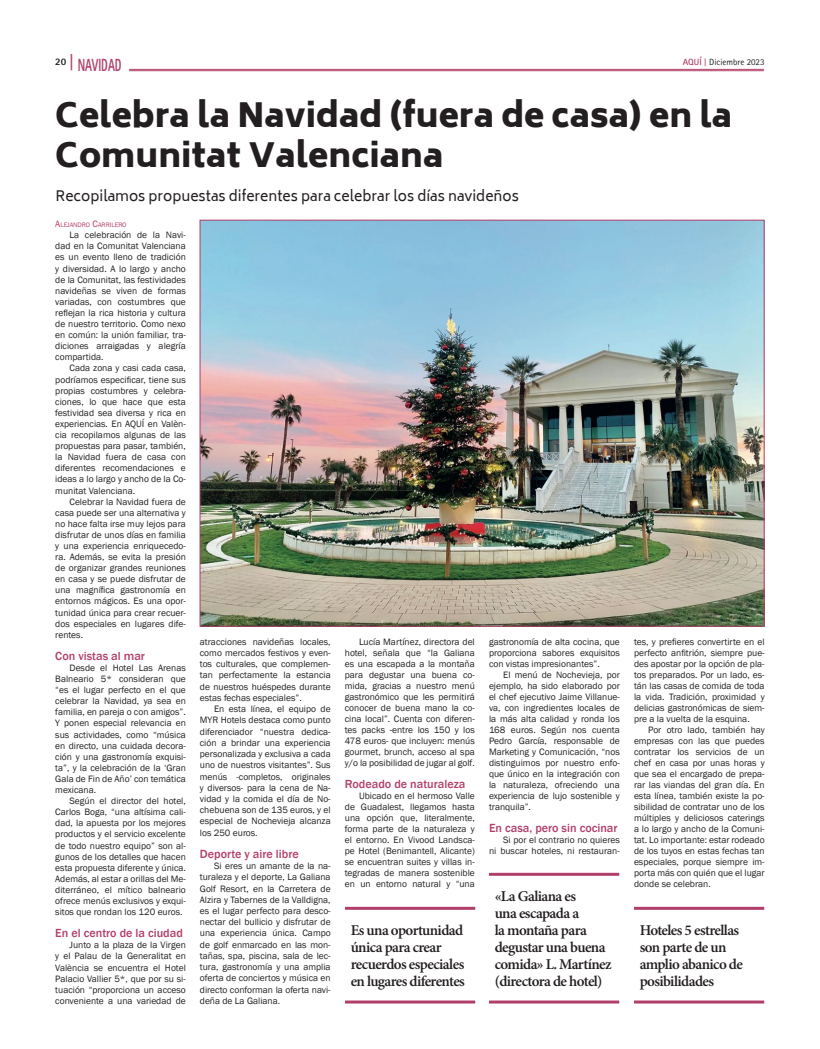
<style>
.page{position:relative;width:820px;height:1049px;background:#fff}
.page>*{position:absolute;margin:0;border:0;box-sizing:border-box;transform-origin:0 0}
.t1{font:900 33px/39.6px "Biryani";color:#231f20}
.t2{font:800 17.6px "Rotis Sans Serif Std";color:#b23f6a;scale:.64 1}
.t3{font:600 15px/17px "Minion Pro";letter-spacing:-.04em;color:#231f20}
.t4{font:14px "Biryani";color:#231f20}
.t5{font:500 12.1px "Franklin Gothic";color:#b23f6a}
.t6{font:800 11px "Rotis Sans Serif Std";color:#231f20}
.t7{font:800 10px "Rotis Sans Serif Std";color:#231f20}
.t8{font:9.5px/11.1px "Franklin Gothic";color:#231f20;text-align:justify}
.t9{font:9px "Rotis Sans Serif Std";color:#231f20}
.t10{font:6.7px "Franklin Gothic";color:#b23f6a}
.s1{font-size:18.2px}
.s2{font-weight:700;color:#b23f6a}
.s3{font-family:"Rotis Serif Std";font-weight:700;color:#b23f6a}
.s4{font-size:9.5px}
</style>
<div class="page">
<hr style="left:129px;top:69px;width:634px;height:1px;background:#b23f6a">
<hr style="left:129px;top:71px;width:634px;height:1px;background:#b23f6a">
<img style="left:201px;top:222px;width:561px;height:403px">
<hr style="left:345px;top:907px;width:130px;height:3px;background:#b23f6a">
<hr style="left:345px;top:1000px;width:130px;height:3px;background:#b23f6a">
<hr style="left:489px;top:873px;width:130px;height:3px;background:#b23f6a">
<hr style="left:489px;top:1000px;width:130px;height:3px;background:#b23f6a">
<hr style="left:633px;top:907px;width:131px;height:3px;background:#b23f6a">
<hr style="left:633px;top:1000px;width:131px;height:3px;background:#b23f6a">
<h2 class="t2" style="left:70px;top:54px;width:93px"><span class="s1">|</span> CABECERA</h2>
<p class="t6" style="left:55px;top:55px;width:12px">xx</p>
<p class="t9" style="left:682px;top:57px;width:83px"><span class="s2">AQUÍ</span> <span class="s3">|</span> Diciembre 2023</p>
<p class="t7" style="left:55px;top:55px;width:13px">20</p>
<h2 class="t2" style="left:78px;top:54px;width:70px">N VIDAD</h2>
<h1 class="t1" style="left:55px;top:96px;width:678px">Celebra la Navidad (fuera de casa) en la<br>Comunitat Valenciana</h1>
<h3 class="t4" style="left:55px;top:188px;width:464px">Recopilamos propuestas diferentes para celebrar los días navideños</h3>
<p class="t10" style="left:55px;top:221px;width:73px"><span class="s4">A</span>LEJANDRO <span class="s4">C</span>ARRILERO</p>
<p class="t8" style="left:55px;top:230px;width:132px;text-indent:14px">La celebración de la Navi&shy;dad en la Comunitat Valenciana es un evento lleno de tradición y diversidad. A lo largo y ancho de la Comunitat, las festividades navideñas se viven de formas variadas, con costumbres que reflejan la rica historia y cultura de nuestro territorio. Como nexo en común: la unión familiar, tra&shy;diciones arraigadas y alegría compartida.</p>
<p class="t8" style="left:55px;top:363px;width:132px;text-indent:14px">Cada zona y casi cada casa, podríamos especificar, tiene sus propias costumbres y celebra&shy;ciones, lo que hace que esta festividad sea diversa y rica en experiencias. En AQUÍ en Valèn&shy;cia recopilamos algunas de las propuestas para pasar, también, la Navidad fuera de casa con diferentes recomendaciones e ideas a lo largo y ancho de la Co&shy;munitat Valenciana.</p>
<p class="t8" style="left:55px;top:496px;width:132px;text-indent:14px">Celebrar la Navidad fuera de casa puede ser una alternativa y no hace falta irse muy lejos para disfrutar de unos días en familia y una experiencia enriquecedo&shy;ra. Además, se evita la presión de organizar grandes reuniones en casa y se puede disfrutar de una magnífica gastronomía en entornos mágicos. Es una opor&shy;tunidad única para crear recuer&shy;dos especiales en lugares dife&shy;rentes.</p>
<p class="t5" style="left:55px;top:648px;width:91px">Con vistas al mar</p>
<p class="t8" style="left:55px;top:662px;width:132px;text-indent:14px">Desde el Hotel Las Arenas Balneario 5* consideran que “es el lugar perfecto en el que celebrar la Navidad, ya sea en familia, en pareja o con amigos”.<br>Y ponen especial relevancia en sus actividades, como “música en directo, una cuidada decora&shy;ción y una gastronomía exquisi&shy;ta”, y la celebración de la ‘Gran Gala de Fin de Año’ con temática mexicana.</p>
<p class="t8" style="left:55px;top:796px;width:132px;text-indent:14px">Según el director del hotel, Carlos Boga, “una altísima cali&shy;dad, la apuesta por los mejores productos y el servicio excelente de todo nuestro equipo” son al&shy;gunos de los detalles que hacen esta propuesta diferente y única.<br>Además, al estar a orillas del Me&shy;diterráneo, el mítico balneario ofrece menús exclusivos y exqui&shy;sitos que rondan los 120 euros.</p>
<p class="t5" style="left:55px;top:926px;width:129px">En el centro de la ciudad</p>
<p class="t8" style="left:55px;top:940px;width:132px;text-indent:14px">Junto a la plaza de la Virgen y el Palau de la Generalitat en València se encuentra el Hotel Palacio Vallier 5*, que por su si&shy;tuación “proporciona un acceso conveniente a una variedad de</p>
<p class="t8" style="left:200px;top:636px;width:132px">atracciones navideñas locales, como mercados festivos y even&shy;tos culturales, que complemen&shy;tan perfectamente la estancia de nuestros huéspedes durante estas fechas especiales”.</p>
<p class="t8" style="left:200px;top:703px;width:132px;text-indent:14px">En esta línea, el equipo de MYR Hotels destaca como punto diferenciador “nuestra dedica&shy;ción a brindar una experiencia personalizada y exclusiva a cada uno de nuestros visitantes”. Sus menús -completos, originales y diversos- para la cena de Na&shy;vidad y la comida el día de No&shy;chebuena son de 135 euros, y el especial de Nochevieja alcanza los 250 euros.</p>
<p class="t5" style="left:200px;top:846px;width:100px">Deporte y aire libre</p>
<p class="t8" style="left:200px;top:860px;width:132px;text-indent:14px">Si eres un amante de la na&shy;turaleza y el deporte, La Galiana Golf Resort, en la Carretera de Alzira y Tabernes de la Valldigna, es el lugar perfecto para desco&shy;nectar del bullicio y disfrutar de una experiencia única. Campo de golf enmarcado en las mon&shy;tañas, spa, piscina, sala de lec&shy;tura, gastronomía y una amplia oferta de conciertos y música en directo conforman la oferta navi&shy;deña de La Galiana.</p>
<p class="t8" style="left:345px;top:636px;width:131px;text-indent:14px">Lucía Martínez, directora del hotel, señala que “la Galiana es una escapada a la montaña para degustar una buena co&shy;mida, gracias a nuestro menú gastronómico que les permitirá conocer de buena mano la co&shy;cina local”. Cuenta con diferen&shy;tes packs -entre los 150 y los 478 euros- que incluyen: menús gourmet, brunch, acceso al spa y/o la posibilidad de jugar al golf.</p>
<p class="t5" style="left:345px;top:776px;width:122px">Rodeado de naturaleza</p>
<p class="t8" style="left:345px;top:790px;width:131px;text-indent:14px">Ubicado en el hermoso Valle de Guadalest, llegamos hasta una opción que, literalmente, forma parte de la naturaleza y el entorno. En Vivood Landsca&shy;pe Hotel (Benimantell, Alicante) se encuentran suites y villas in&shy;tegradas de manera sostenible en un entorno natural y “una</p>
<h3 class="t3" style="left:350px;top:922px;width:116px">Es una oportunidad única para crear recuerdos especiales en lugares diferentes</h3>
<p class="t8" style="left:489px;top:636px;width:132px">gastronomía de alta cocina, que proporciona sabores exquisitos con vistas impresionantes”.</p>
<p class="t8" style="left:489px;top:669px;width:132px;text-indent:14px">El menú de Nochevieja, por ejemplo, ha sido elaborado por el chef ejecutivo Jaime Villanue&shy;va, con ingredientes locales de la más alta calidad y ronda los 168 euros. Según nos cuenta Pedro García, responsable de Marketing y Comunicación, “nos distinguimos por nuestro enfo&shy;que único en la integración con la naturaleza, ofreciendo una experiencia de lujo sostenible y tranquila”.</p>
<p class="t5" style="left:489px;top:820px;width:130px">En casa, pero sin cocinar</p>
<p class="t8" style="left:489px;top:834px;width:132px;text-align:right">Si por el contrario no quieres<br>ni buscar hoteles, ni restauran-</p>
<h3 class="t3" style="left:494px;top:888px;width:118px">«La Galiana es<br>una escapada a<br>la montaña para degustar una buena comida» L. Martínez (directora de hotel)</h3>
<p class="t8" style="left:633px;top:636px;width:132px">tes, y prefieres convertirte en el perfecto anfitrión, siempre pue&shy;des apostar por la opción de pla&shy;tos preparados. Por un lado, es&shy;tán las casas de comida de toda la vida. Tradición, proximidad y delicias gastronómicas de siem&shy;pre a la vuelta de la esquina.</p>
<p class="t8" style="left:633px;top:724px;width:132px;text-indent:14px">Por otro lado, también hay empresas con las que puedes contratar los servicios de un chef en casa por unas horas y que sea el encargado de prepa&shy;rar las viandas del gran día. En esta línea, también existe la po&shy;sibilidad de contratar uno de los múltiples y deliciosos caterings a lo largo y ancho de la Comuni&shy;tat. Lo importante: estar rodeado de los tuyos en estas fechas tan especiales, porque siempre im&shy;porta más con quién que el lugar donde se celebran.</p>
<h3 class="t3" style="left:639px;top:922px;width:105px">Hoteles 5 estrellas son parte de un amplio abanico de posibilidades</h3>
</div>
